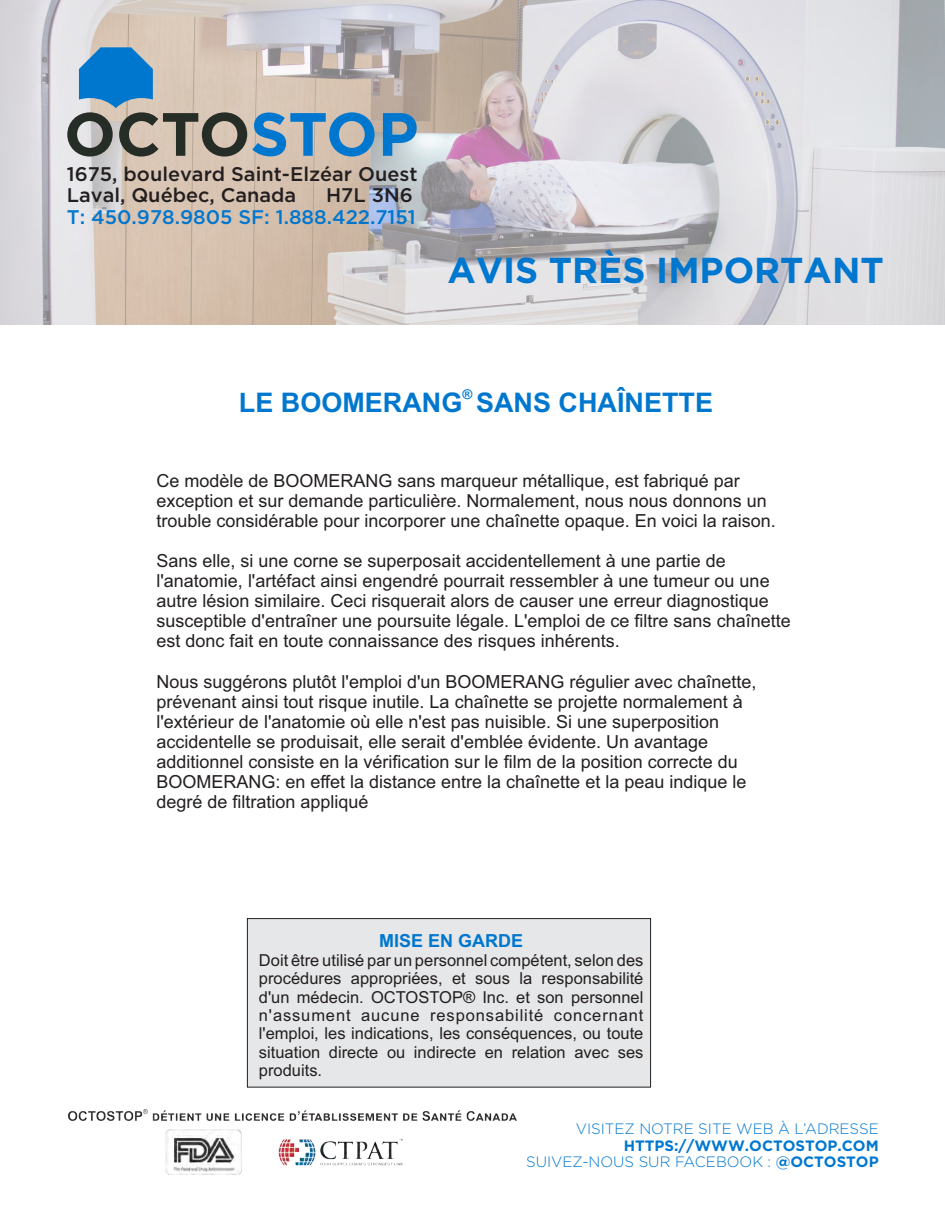
<style>
.page{position:relative;width:945px;height:1215px;background:#fff}
.page>*{position:absolute;margin:0;border:0;box-sizing:border-box;transform-origin:0 0}
.t1{font:700 36px "Gotham";color:#0077cf}
.t2{font:700 27px "Arial";color:#0077cf}
.t3{font:500 19.65px/21.5px "Gotham";color:#231f20}
.t4{font:500 19.65px "Gotham";color:#0077cf}
.t5{font:18px/20.1px "Arial";color:#231f20}
.t6{font:700 18px "Arial";color:#0077cf}
.t7{font:16.5px/18.5px "Arial";color:#231f20;text-align:justify}
.t8{font:700 15px/16.5px "Gotham";color:#0077cf;text-align:right}
.t9{font:300 15px "Gotham";color:#0077cf}
.t10{font:700 13.5px "Arial";color:#0077cf}
.s1{font-weight:300}
</style>
<div class="page">
<img style="left:0;top:0;width:945px;height:324px">
<svg style="left:383px;top:113px;width:34px;height:43px"></svg>
<svg style="left:67px;top:47px;width:308px;height:110px;background:#9ca7ae"></svg>
<div style="left:247px;top:918px;width:404px;height:170px;background:#e6e7e8;border:1px solid #231f20"></div>
<img style="left:69px;top:1109px;width:447px;height:65px">
<p class="t3" style="left:67px;top:165px;width:352px">1675, boulevard Saint-Elzéar Ouest<br>Laval, Québec, Canada</p>
<p class="t3" style="left:326px;top:186px;width:88px">H7L 3N6</p>
<p class="t4" style="left:67px;top:210px;width:350px">T: 450.978.9805 SF: 1.888.422.7151</p>
<h1 class="t1" style="left:448px;top:257px;width:438px">AVIS TRÈS IMPORTANT</h1>
<h2 class="t2" style="left:239px;top:393px;width:476px">LE BOOMERANG SANS CHAÎNETTE</h2>
<p class="t10" style="left:462px;top:389px;width:11px">®</p>
<p class="t5" style="left:157px;top:472px;width:621px">Ce modèle de BOOMERANG sans marqueur métallique, est fabriqué par exception et sur demande particulière. Normalement, nous nous donnons un trouble considérable pour incorporer une chaînette opaque. En voici la raison.</p>
<p class="t5" style="left:157px;top:552px;width:636px">Sans elle, si une corne se superposait accidentellement à une partie de l'anatomie, l'artéfact ainsi engendré pourrait ressembler à une tumeur ou une autre lésion similaire. Ceci risquerait alors de causer une erreur diagnostique susceptible d'entraîner une poursuite légale. L'emploi de ce filtre sans chaînette est donc fait en toute connaissance des risques inhérents.</p>
<p class="t5" style="left:157px;top:673px;width:602px">Nous suggérons plutôt l'emploi d'un BOOMERANG régulier avec chaînette, prévenant ainsi tout risque inutile. La chaînette se projette normalement à l'extérieur de l'anatomie où elle n'est pas nuisible. Si une superposition accidentelle se produisait, elle serait d'emblée évidente. Un avantage additionnel consiste en la vérification sur le film de la position correcte du BOOMERANG: en effet la distance entre la chaînette et la peau indique le degré de filtration appliqué</p>
<p class="t6" style="left:379px;top:934px;width:146px">MISE EN GARDE</p>
<p class="t7" style="left:259px;top:952px;width:386px">Doit être utilisé par un personnel compétent, selon des procédures appropriées, et sous la responsabilité d'un médecin. OCTOSTOP® Inc. et son personnel n'assument aucune responsabilité concernant l'emploi, les indications, les conséquences, ou toute situation directe ou indirecte en relation avec ses produits.</p>
<p class="t9" style="left:576px;top:1121px;width:304px">VISITEZ NOTRE SITE WEB À L’ADRESSE</p>
<p class="t8" style="left:526px;top:1138px;width:354px">HTTPS://WWW.OCTOSTOP.COM<br><span class="s1">SUIVEZ-NOUS SUR FACEBOOK :</span> @OCTOSTOP</p>
</div>
